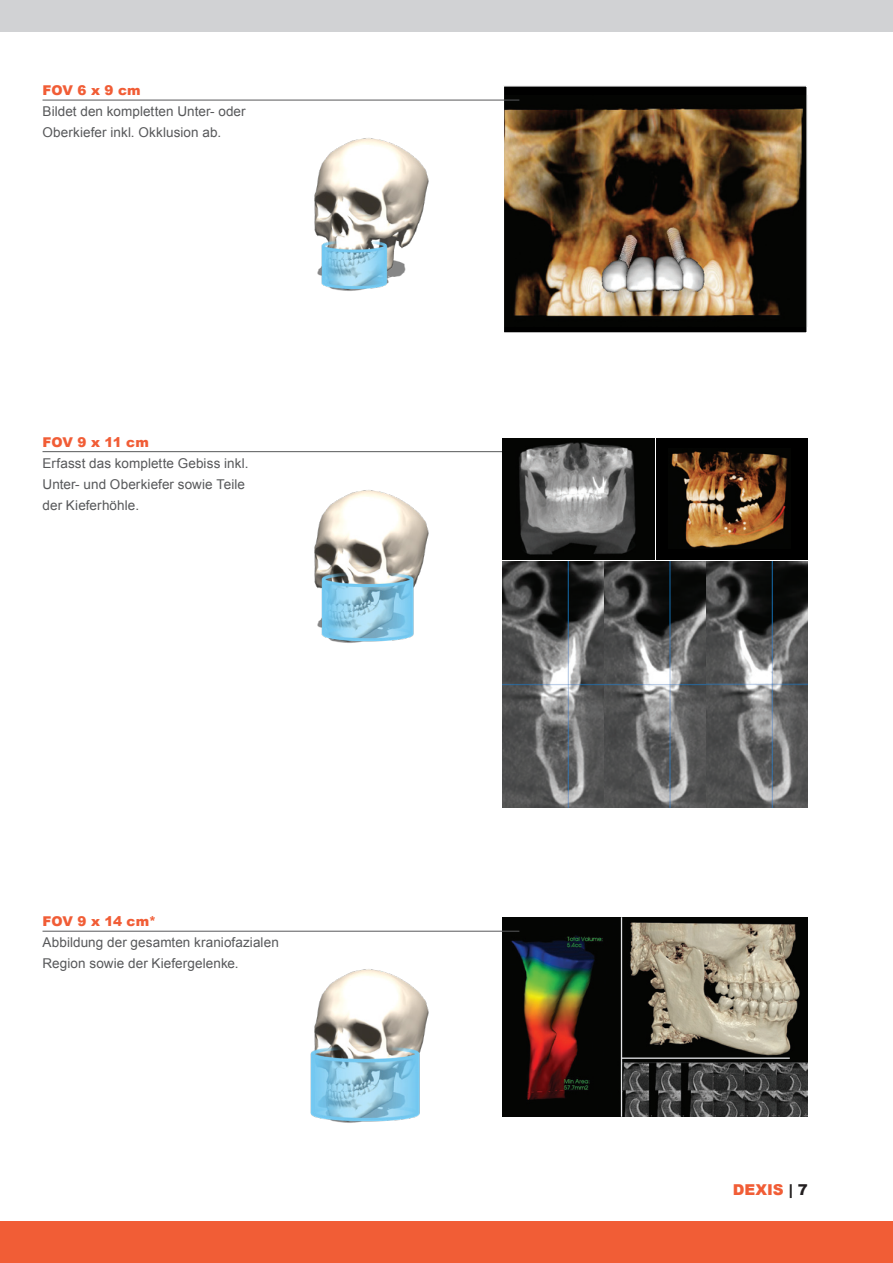
<style>
.page{position:relative;width:893px;height:1263px;background:#fff}
.page>*{position:absolute;margin:0;border:0;box-sizing:border-box;transform-origin:0 0}
.t1{font:900 15px "Arial";color:#f15d36}
.Copy{font:13.5px/21px "Arial";letter-spacing:.01em;color:#57585a}
.Head_three{font:900 13.5px "Arial";letter-spacing:-.005em;color:#f15d36}
.s1{color:#231f20}
</style>
<div class="page">
<div style="left:0;top:0;width:893px;height:32px;background:#d1d2d4"></div>
<div style="left:0;top:1221px;width:893px;height:42px;background:#f15d36"></div>
<img style="left:314px;top:138px;width:115px;height:153px">
<img style="left:314px;top:490px;width:115px;height:153px">
<img style="left:310px;top:969px;width:119px;height:154px">
<div style="left:503px;top:86px;width:304px;height:247px;background:#000"></div>
<img style="left:506px;top:99px;width:298px;height:218px">
<div style="left:503px;top:85px;width:305px;height:249px;border:2px solid #fff"></div>
<img style="left:503px;top:917px;width:305px;height:200px">
<hr style="left:621px;top:917px;width:1px;height:200px;background:#e6e7e9">
<hr style="left:621px;top:1057px;width:169px;height:2px;background:#e6e7e9">
<hr style="left:43px;top:100px;width:476px;height:1px;background:#57585a">
<hr style="left:43px;top:451px;width:476px;height:1px;background:#57585a">
<hr style="left:43px;top:931px;width:476px;height:1px;background:#57585a">
<img style="left:503px;top:562px;width:305px;height:245px">
<div style="left:657px;top:438px;width:151px;height:122px;background:#000"></div>
<img style="left:671px;top:451px;width:117px;height:97px">
<img style="left:503px;top:438px;width:152px;height:122px">
<p class="Head_three" style="left:43px;top:81px;width:100px">FOV 6 x 9 cm</p>
<p class="Copy" style="left:43px;top:101px;width:205px">Bildet den kompletten Unter- oder<br>Oberkiefer inkl. Okklusion ab.</p>
<p class="Head_three" style="left:43px;top:432px;width:108px">FOV 9 x 11 cm</p>
<p class="Copy" style="left:43px;top:453px;width:207px">Erfasst das komplette Gebiss inkl.<br>Unter- und Oberkiefer sowie Teile der Kieferhöhle.</p>
<p class="Head_three" style="left:43px;top:912px;width:115px">FOV 9 x 14 cm*</p>
<p class="Copy" style="left:43px;top:932px;width:238px">Abbildung der gesamten kraniofazialen<br>Region sowie der Kiefergelenke.</p>
<p class="t1" style="left:733px;top:1179px;width:77px">DEXIS <span class="s1">| 7</span></p>
</div>
